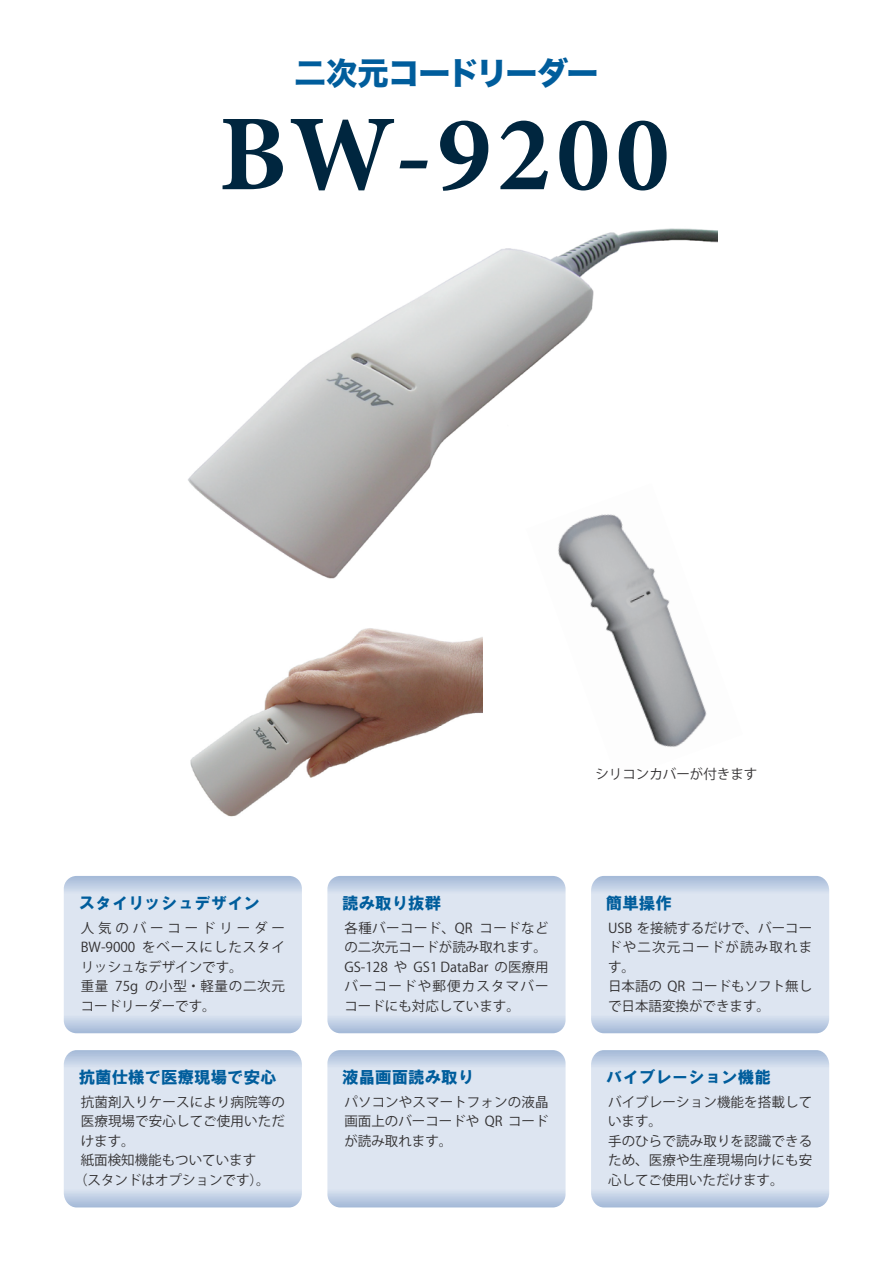
<style>
.page{position:relative;width:893px;height:1263px;background:#fff}
.page>*{position:absolute;margin:0;border:0;box-sizing:border-box;transform-origin:0 0}
.t1{font:700 108px "Minion Pro";letter-spacing:.05em;color:#00263f}
.t2{font:31.5px "Hira Kaku Std W8";letter-spacing:-.03em;color:#005d9c}
.t3{font:16.5px "HGS Soei Kakugothic UB";color:#005d9c}
.t4{font:13.5px/19.5px "Koz Go Pr 6 N";color:#312f30}
.t5{font:13.5px/19.5px "Koz Go Pr 6 N";letter-spacing:.05em;color:#312f30}
</style>
<div class="page">
<svg style="left:64px;top:876px;width:238px;height:157px;background:#d6dfee"></svg>
<svg style="left:327px;top:876px;width:239px;height:157px;background:#d6dfee"></svg>
<svg style="left:327px;top:1050px;width:239px;height:157px;background:#d6e0ee"></svg>
<svg style="left:64px;top:1050px;width:238px;height:157px;background:#d6dfee"></svg>
<svg style="left:591px;top:876px;width:238px;height:157px;background:#d6dfee"></svg>
<svg style="left:591px;top:1050px;width:238px;height:157px;background:#d6dfee"></svg>
<img style="left:188px;top:228px;width:530px;height:351px">
<img style="left:190px;top:628px;width:292px;height:189px">
<img style="left:526px;top:483px;width:192px;height:264px">
<h2 class="t2" style="left:295px;top:56px;width:305px">二次元コードリーダー</h2>
<h1 class="t1" style="left:219px;top:79px;width:452px">BW-9200</h1>
<p class="t3" style="left:79px;top:894px;width:183px">スタイリッシュデザイン</p>
<p class="t3" style="left:342px;top:894px;width:101px">読み取り抜群</p>
<p class="t5" style="left:81px;top:918px;width:206px">人気のバーコードリーダー<br>BW-9000 をベースにしたスタイリッシュなデザインです。<br>重量 75g の小型・軽量の二次元コードリーダーです。</p>
<p class="t4" style="left:344px;top:918px;width:206px">各種バーコード、QR コードなどの二次元コードが読み取れます。<br>GS-128 や GS1 DataBar の医療用バーコードや郵便カスタマバーコードにも対応しています。</p>
<p class="t3" style="left:79px;top:1069px;width:200px">抗菌仕様で医療現場で安心</p>
<p class="t4" style="left:81px;top:1092px;width:206px">抗菌剤入りケースにより病院等の</p>
<p class="t4" style="left:81px;top:1112px;width:206px">医療現場で安心してご使用いただ</p>
<p class="t4" style="left:81px;top:1131px;width:55px">けます。</p>
<p class="t4" style="left:81px;top:1151px;width:177px">紙面検知機能もついています</p>
<p class="t4" style="left:74px;top:1170px;width:197px">（スタンドはオプションです）。</p>
<p class="t3" style="left:342px;top:1069px;width:133px">液晶画面読み取り</p>
<p class="t4" style="left:344px;top:1092px;width:206px;text-align:justify">パソコンやスマートフォンの液晶画面上のバーコードや QR コードが読み取れます。</p>
<p class="t4" style="left:595px;top:764px;width:163px">シリコンカバーが付きます</p>
<p class="t3" style="left:606px;top:894px;width:67px">簡単操作</p>
<p class="t4" style="left:608px;top:918px;width:206px">USB を接続するだけで、バーコードや二次元コードが読み取れます。<br>日本語の QR コードもソフト無しで日本語変換ができます。</p>
<p class="t3" style="left:606px;top:1069px;width:166px">バイブレーション機能</p>
<p class="t4" style="left:608px;top:1092px;width:206px">バイブレーション機能を搭載しています。<br>手のひらで読み取りを認識できるため、医療や生産現場向けにも安心してご使用いただけます。</p>
</div>
